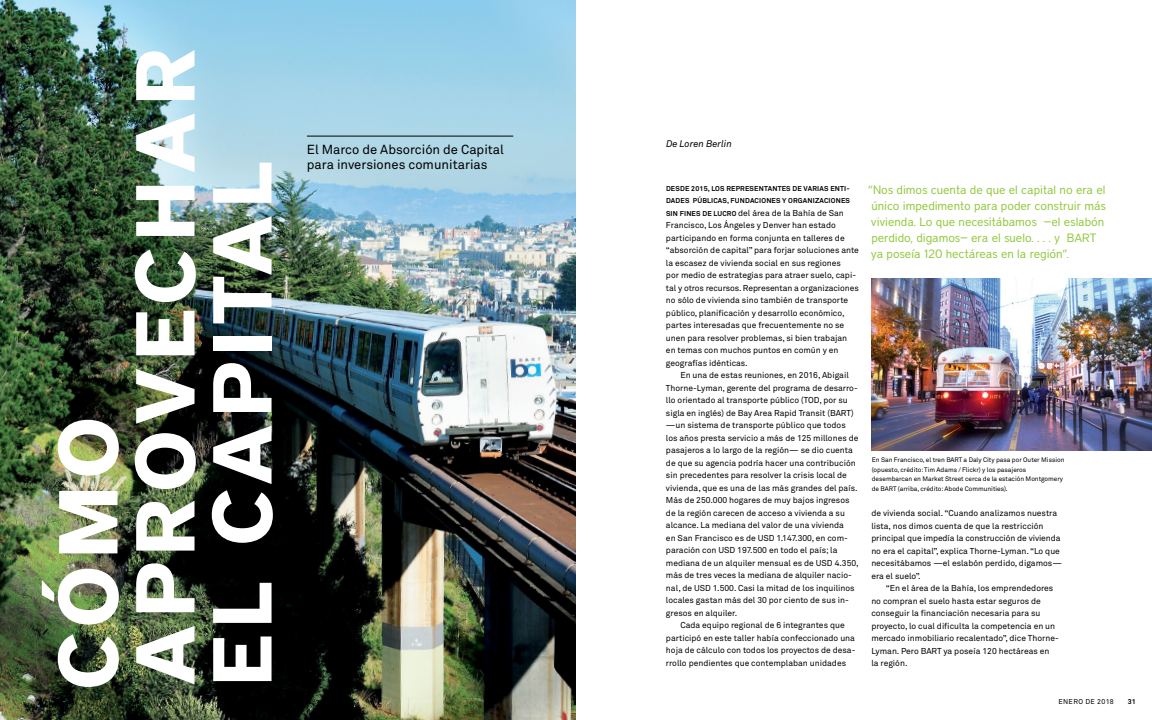
<style>
.page{position:relative;width:1152px;height:720px;background:#fff}
.page>*{position:absolute;margin:0;border:0;box-sizing:border-box;transform-origin:0 0}
.t1{font:700 83px/77px "District";letter-spacing:.065em;color:#fff}
.t2{font:13px/15px "Akkurat Pro";color:#000}
.t3{font:12px/16px "District";letter-spacing:-.005em;color:#92c83e}
.t4{font:italic 9.5px "Akkurat Pro";color:#000}
.t5{font:8.5px/12.5px "Akkurat Pro";color:#000}
.t6{font:700 7px/12.5px "Akkurat Pro";letter-spacing:.025em;color:#000}
.t7{font:7px "Akkurat Pro";letter-spacing:.05em;color:#000}
.t8{font:6.5px/9.5px "Akkurat Pro";letter-spacing:-.005em;color:#000}
.s1{font-weight:700;font-size:7px}
</style>
<div class="page">
<img style="left:871px;top:278px;width:281px;height:172px">
<img style="left:0;top:0;width:576px;height:720px">
<hr style="left:307px;top:136px;width:206px;height:1px;background:#000">
<h1 class="t1" style="left:48px;top:691px;width:645px;rotate:-90deg">CÓMO<br>APROVECHAR<br>EL CAPITAL</h1>
<h2 class="t2" style="left:307px;top:142px;width:199px">El Marco de Absorción de Capital para inversiones comunitarias</h2>
<p class="t4" style="left:666px;top:138px;width:67px">De Loren Berlin</p>
<p class="t6" style="left:666px;top:182px;width:186px">DESDE 2015, LOS REPRESENTANTES DE VARIAS ENTI-<br>DADES PÚBLICAS, FUNDACIONES Y ORGANIZACIONES</p>
<p class="t5" style="left:666px;top:207px;width:194px"><span class="s1">SIN FINES DE LUCRO</span> del área de la Bahía de San Francisco, Los Ángeles y Denver han estado participando en forma conjunta en talleres de “absorción de capital” para forjar soluciones ante la escasez de vivienda social en sus regiones<br>por medio de estrategias para atraer suelo, capi&shy;tal y otros recursos. Representan a organizaciones no sólo de vivienda sino también de transporte público, planificación y desarrollo económico, partes interesadas que frecuentemente no se unen para resolver problemas, si bien trabajan en temas con muchos puntos en común y en geografías idénticas.</p>
<p class="t5" style="left:680px;top:369px;width:170px">En una de estas reuniones, en 2016, Abigail</p>
<p class="t5" style="left:666px;top:382px;width:193px">Thorne-Lyman, gerente del programa de desarro-</p>
<p class="t5" style="left:666px;top:394px;width:183px">llo orientado al transporte público (TOD, por su</p>
<p class="t5" style="left:666px;top:407px;width:189px">sigla en inglés) de Bay Area Rapid Transit (BART)</p>
<p class="t5" style="left:666px;top:419px;width:181px">—un sistema de transporte público que todos</p>
<p class="t5" style="left:666px;top:432px;width:194px">los años presta servicio a más de 125 millones de</p>
<p class="t5" style="left:666px;top:444px;width:188px">pasajeros a lo largo de la región— se dio cuenta</p>
<p class="t5" style="left:666px;top:457px;width:191px">de que su agencia podría hacer una contribución</p>
<p class="t5" style="left:666px;top:469px;width:182px">sin precedentes para resolver la crisis local de</p>
<p class="t5" style="left:666px;top:482px;width:193px">vivienda, que es una de las más grandes del país.</p>
<p class="t5" style="left:666px;top:494px;width:185px">Más de 250.000 hogares de muy bajos ingresos</p>
<p class="t5" style="left:666px;top:507px;width:181px">de la región carecen de acceso a vivienda a su</p>
<p class="t5" style="left:666px;top:519px;width:179px">alcance. La mediana del valor de una vivienda</p>
<p class="t5" style="left:666px;top:532px;width:183px">en San Francisco es de USD 1.147.300, en com-</p>
<p class="t5" style="left:666px;top:544px;width:173px">paración con USD 197.500 en todo el país; la</p>
<p class="t5" style="left:666px;top:557px;width:194px">mediana de un alquiler mensual es de USD 4.350,</p>
<p class="t5" style="left:666px;top:569px;width:187px">más de tres veces la mediana de alquiler nacio-</p>
<p class="t5" style="left:666px;top:582px;width:190px">nal, de USD 1.500. Casi la mitad de los inquilinos</p>
<p class="t5" style="left:666px;top:594px;width:184px">locales gastan más del 30 por ciento de sus in-</p>
<p class="t5" style="left:666px;top:607px;width:73px">gresos en alquiler.</p>
<p class="t5" style="left:680px;top:619px;width:166px">Cada equipo regional de 6 integrantes que</p>
<p class="t5" style="left:666px;top:632px;width:191px">participó en este taller había confeccionado una</p>
<p class="t5" style="left:666px;top:644px;width:191px">hoja de cálculo con todos los proyectos de desa-</p>
<p class="t5" style="left:666px;top:657px;width:182px">rrollo pendientes que contemplaban unidades</p>
<h3 class="t3" style="left:868px;top:182px;width:240px">“Nos dimos cuenta de que el capital no era el único impedimento para poder construir más vivienda. Lo que necesitábamos —el eslabón perdido, digamos— era el suelo. . . . y BART ya poseía 120 hectáreas en la región”.</h3>
<p class="t8" style="left:872px;top:455px;width:194px">En San Francisco, el tren BART a Daly City pasa por Outer Mission (opuesto, crédito: Tim Adams / Flickr) y los pasajeros desembarcan en Market Street cerca de la estación Montgomery de BART (arriba, crédito: Abode Communities).</p>
<p class="t5" style="left:871px;top:507px;width:192px">de vivienda social. “Cuando analizamos nuestra lista, nos dimos cuenta de que la restricción principal que impedía la construcción de vivienda no era el capital”, explica Thorne-Lyman. “Lo que necesitábamos —el eslabón perdido, digamos— era el suelo”.</p>
<p class="t5" style="left:871px;top:582px;width:189px;text-indent:14px">“En el área de la Bahía, los emprendedores no compran el suelo hasta estar seguros de conseguir la financiación necesaria para su proyecto, lo cual dificulta la competencia en un mercado inmobiliario recalentado”, dice Thorne-Lyman. Pero BART ya poseía 120 hectáreas en la región.</p>
<p class="t7" style="left:1058px;top:698px;width:57px">ENERO DE 2018</p>
<p class="t6" style="left:1128px;top:696px;width:9px">31</p>
</div>
